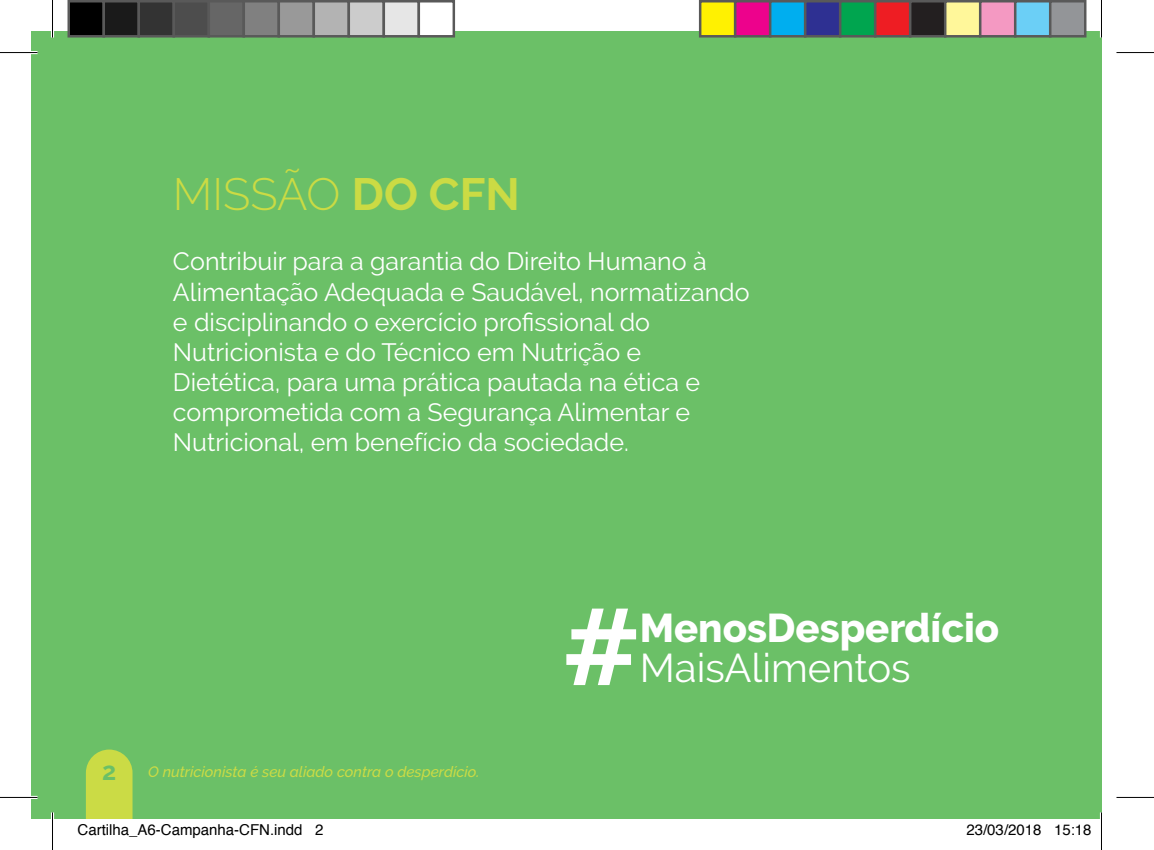
<style>
.page{position:relative;width:1154px;height:850px;background:#fff}
.page>*{position:absolute;margin:0;border:0;box-sizing:border-box;transform-origin:0 0}
.t1{font:700 107.5px "Raleway";color:#fff}
.t2{font:300 45px "Raleway";color:#cbdb44}
.t3{font:800 40px "Raleway";color:#fff}
.t4{font:40px "Raleway";color:#fff}
.t5{font:25px/30px "Raleway";color:#fff}
.t6{font:700 25px "Raleway";color:#6bc067}
.t7{font:15px "Helvetica";color:#000}
.t8{font:italic 500 15px "Raleway";color:#cbdb45}
.s1{font-weight:700}
</style>
<div class="page">
<div style="left:31px;top:31px;width:1070px;height:787px;background:#6bc067"></div>
<hr style="left:0;top:51px;width:38px;height:3px;background:#fff">
<hr style="left:0;top:795px;width:38px;height:3px;background:#fff">
<hr style="left:51px;top:0;width:3px;height:38px;background:#fff">
<hr style="left:51px;top:812px;width:3px;height:37px;background:#fff">
<hr style="left:1100px;top:0;width:3px;height:38px;background:#fff">
<hr style="left:1100px;top:812px;width:3px;height:37px;background:#fff">
<hr style="left:0;top:52px;width:38px;height:1px;background:#000">
<hr style="left:1116px;top:52px;width:38px;height:1px;background:#000">
<hr style="left:0;top:796px;width:38px;height:1px;background:#000">
<hr style="left:1116px;top:796px;width:38px;height:1px;background:#000">
<hr style="left:52px;top:0;width:1px;height:38px;background:#000">
<hr style="left:52px;top:812px;width:1px;height:37px;background:#000">
<hr style="left:1101px;top:0;width:1px;height:38px;background:#000">
<hr style="left:1101px;top:812px;width:1px;height:37px;background:#000">
<div style="left:69px;top:1px;width:35px;height:35px;background:#000"></div>
<div style="left:68px;top:0;width:37px;height:38px;border:2px solid #595959"></div>
<div style="left:104px;top:1px;width:35px;height:35px;background:#1a1a1a"></div>
<div style="left:102px;top:0;width:38px;height:38px;border:2px solid #595959"></div>
<div style="left:139px;top:1px;width:35px;height:35px;background:#333"></div>
<div style="left:138px;top:0;width:37px;height:38px;border:2px solid #595959"></div>
<div style="left:174px;top:1px;width:35px;height:35px;background:#4d4d4d"></div>
<div style="left:172px;top:0;width:38px;height:38px;border:2px solid #595959"></div>
<div style="left:209px;top:1px;width:35px;height:35px;background:#666"></div>
<div style="left:208px;top:0;width:37px;height:38px;border:2px solid #595959"></div>
<div style="left:244px;top:1px;width:35px;height:35px;background:#808080"></div>
<div style="left:242px;top:0;width:38px;height:38px;border:2px solid #595959"></div>
<div style="left:279px;top:1px;width:35px;height:35px;background:#999"></div>
<div style="left:278px;top:0;width:37px;height:38px;border:2px solid #595959"></div>
<div style="left:314px;top:1px;width:35px;height:35px;background:#b3b3b3"></div>
<div style="left:312px;top:0;width:38px;height:38px;border:2px solid #595959"></div>
<div style="left:349px;top:1px;width:35px;height:35px;background:#ccc"></div>
<div style="left:348px;top:0;width:37px;height:38px;border:2px solid #595959"></div>
<div style="left:384px;top:1px;width:35px;height:35px;background:#e6e6e6"></div>
<div style="left:382px;top:0;width:38px;height:38px;border:2px solid #595959"></div>
<div style="left:419px;top:1px;width:35px;height:35px;background:#fff"></div>
<div style="left:418px;top:0;width:37px;height:38px;border:2px solid #595959"></div>
<div style="left:700px;top:1px;width:35px;height:35px;background:#fff101"></div>
<div style="left:699px;top:0;width:37px;height:38px;border:2px solid #595959"></div>
<div style="left:735px;top:1px;width:35px;height:35px;background:#ed028c"></div>
<div style="left:734px;top:0;width:37px;height:38px;border:2px solid #595959"></div>
<div style="left:770px;top:1px;width:35px;height:35px;background:#00aeef"></div>
<div style="left:769px;top:0;width:37px;height:38px;border:2px solid #595959"></div>
<div style="left:805px;top:1px;width:35px;height:35px;background:#2e3092"></div>
<div style="left:804px;top:0;width:37px;height:38px;border:2px solid #595959"></div>
<div style="left:840px;top:1px;width:35px;height:35px;background:#00a54f"></div>
<div style="left:839px;top:0;width:37px;height:38px;border:2px solid #595959"></div>
<div style="left:875px;top:1px;width:35px;height:35px;background:#ee1d23"></div>
<div style="left:874px;top:0;width:37px;height:38px;border:2px solid #595959"></div>
<div style="left:910px;top:1px;width:35px;height:35px;background:#231f20"></div>
<div style="left:909px;top:0;width:37px;height:38px;border:2px solid #595959"></div>
<div style="left:945px;top:1px;width:35px;height:35px;background:#fff79a"></div>
<div style="left:944px;top:0;width:37px;height:38px;border:2px solid #595959"></div>
<div style="left:980px;top:1px;width:35px;height:35px;background:#f499c2"></div>
<div style="left:979px;top:0;width:37px;height:38px;border:2px solid #595959"></div>
<div style="left:1015px;top:1px;width:35px;height:35px;background:#6bcff6"></div>
<div style="left:1014px;top:0;width:37px;height:38px;border:2px solid #595959"></div>
<div style="left:1050px;top:1px;width:35px;height:35px;background:#939598"></div>
<div style="left:1049px;top:0;width:37px;height:38px;border:2px solid #595959"></div>
<svg style="left:77px;top:749px;width:226px;height:70px"></svg>
<h2 class="t2" style="left:173px;top:168px;width:348px">MISSÃO <span class="s1">DO CFN</span></h2>
<p class="t5" style="left:173px;top:246px;width:578px">Contribuir para a garantia do Direito Humano à Alimentação Adequada e Saudável, normatizando e disciplinando o exercício profissional do Nutricionista e do Técnico em Nutrição e Dietética, para uma prática pautada na ética e comprometida com a Segurança Alimentar e Nutricional, em benefício da sociedade.</p>
<p class="t6" style="left:102px;top:756px;width:16px">2</p>
<p class="t8" style="left:148px;top:762px;width:333px">O nutricionista é seu aliado contra o desperdício.</p>
<h1 class="t1" style="left:562px;top:585px;width:79px">#</h1>
<h3 class="t3" style="left:640px;top:605px;width:361px">MenosDesperdício</h3>
<h3 class="t4" style="left:640px;top:644px;width:272px">MaisAlimentos</h3>
<p class="t7" style="left:78px;top:817px;width:247px">Cartilha_A6-Campanha-CFN.indd 2</p>
<p class="t7" style="left:966px;top:817px;width:127px">23/03/2018 15:18</p>
</div>
